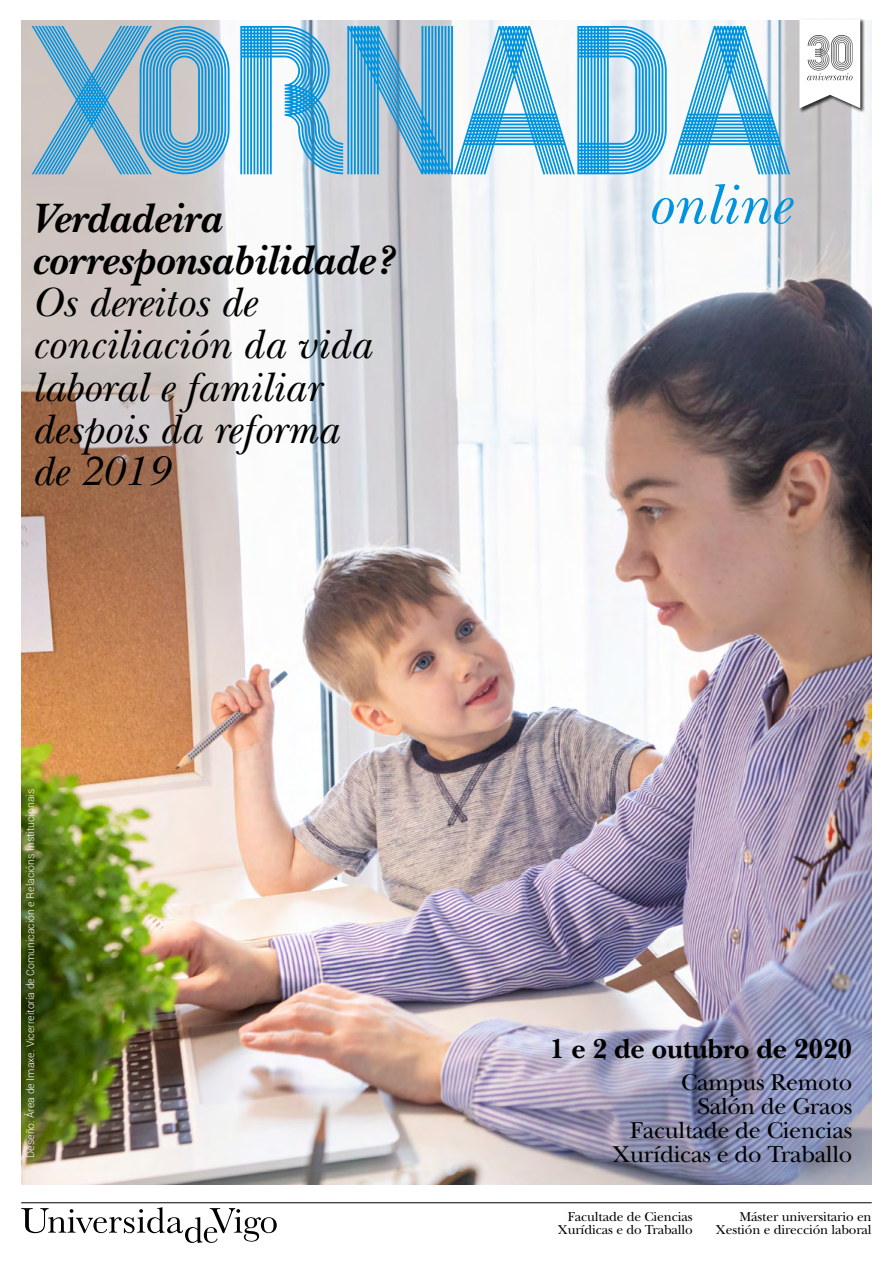
<style>
.page{position:relative;width:893px;height:1263px;background:#fff}
.page>*{position:absolute;margin:0;border:0;box-sizing:border-box;transform-origin:0 0}
.t1{font:700 182.7px "Campus";letter-spacing:-.1em;color:#0094e0}
.t2{font:italic 59.1px "New Baskerville Std";color:#0094e0}
.t3{font:italic 42.9px/42px "New Baskerville Std";color:#000}
.t4{font:italic 700 42.9px/42px "New Baskerville Std";color:#000}
.t5{font:700 28.5px "New Baskerville Std";letter-spacing:-.01em;color:#000}
.t6{font:24px/24px "New Baskerville Std";letter-spacing:-.01em;color:#000;text-align:right}
.t7{font:13.5px/13.5px "New Baskerville Std";letter-spacing:-.01em;color:#000;text-align:right}
.t8{font:300 10.5px "Roboto";color:#fff}
</style>
<div class="page">
<img style="left:21px;top:20px;width:851px;height:1164px">
<hr style="left:21px;top:1202px;width:851px;height:1px;background:#000">
<svg style="left:21px;top:1207px;width:256px;height:36px"></svg>
<div style="left:798px;top:18px;width:67px;height:95px;background:#000;opacity:.75"></div>
<svg style="left:799px;top:19px;width:61px;height:89px"></svg>
<h1 class="t1" style="left:33px;top:-45px;width:765px">XORNADA</h1>
<h2 class="t2" style="left:647px;top:170px;width:144px">online</h2>
<h3 class="t4" style="left:32px;top:198px;width:363px">Verdadeira corresponsabilidade?</h3>
<h3 class="t3" style="left:32px;top:282px;width:341px">Os dereitos de conciliación da vida laboral e familiar despois da reforma de 2019</h3>
<p class="t8" style="left:23px;top:1158px;width:370px;rotate:-90deg">Deseño: Área de Imaxe. Vicerreitoría de Comunicación e Relacións Institucionais</p>
<h3 class="t5" style="left:550px;top:1032px;width:304px">1 e 2 de outubro de 2020</h3>
<h3 class="t6" style="left:613px;top:1070px;width:241px">Campus Remoto<br>Salón de Graos<br>Facultade de Ciencias<br>Xurídicas e do Traballo</h3>
<p class="t7" style="left:558px;top:1209px;width:136px">Facultade de Ciencias<br>Xurídicas e do Traballo</p>
<p class="t7" style="left:716px;top:1209px;width:157px">Máster universitario en<br>Xestión e dirección laboral</p>
</div>
